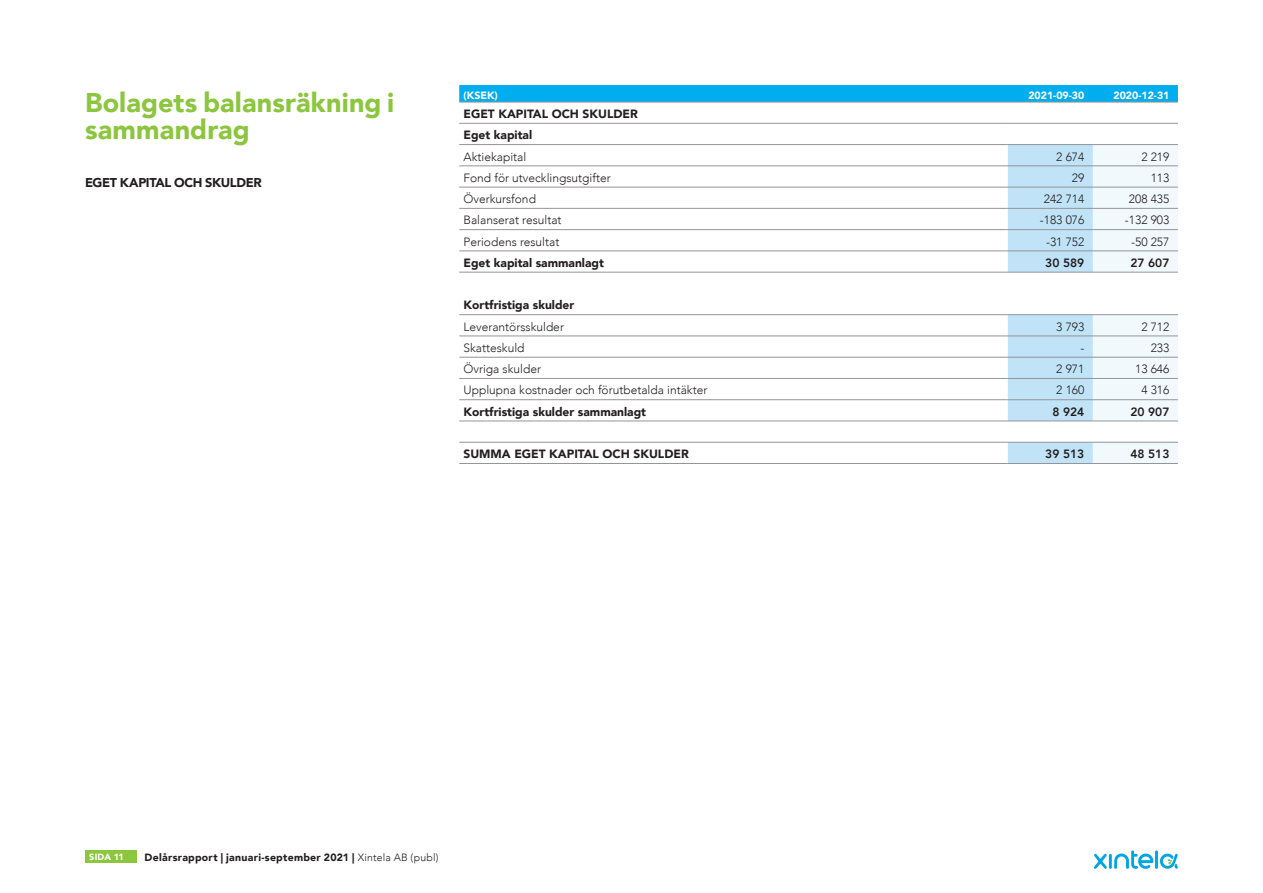
<style>
.page{position:relative;width:1263px;height:893px;background:#fff}
.page>*{position:absolute;margin:0;border:0;box-sizing:border-box;transform-origin:0 0}
.t1{font:900 27px/27px "Avenir";letter-spacing:.005em;color:#8bc63e}
.t2{font:900 12.75px "Avenir";letter-spacing:-.03em;color:#231f20}
.t3{font:300 12px "Avenir";color:#231f20}
.t4{font:900 12px/21.3px "Avenir";color:#231f20}
.t5{font:800 12px "Avenir";color:#231f20}
.t6{font:900 10.5px "Avenir";letter-spacing:.025em;color:#231f20}
.t7{font:900 10.5px "Avenir";color:#fff}
.t8{font:900 9px "Avenir";letter-spacing:.005em;color:#fff}
.s1{font-weight:300}
</style>
<div class="page">
<div style="left:85px;top:850px;width:51px;height:13px;background:#8bc63e"></div>
<hr style="left:1109px;top:854px;width:3px;height:15px;background:#00a6e4">
<svg style="left:1094px;top:854px;width:13px;height:15px"></svg>
<hr style="left:1155px;top:850px;width:3px;height:19px;background:#00a6e4">
<svg style="left:1114px;top:850px;width:39px;height:19px"></svg>
<svg style="left:1160px;top:854px;width:18px;height:15px"></svg>
<svg style="left:459px;top:85px;width:719px;height:17px;background:#04adec"></svg>
<svg style="left:1008px;top:145px;width:170px;height:318px"></svg>
<hr style="left:459px;top:102px;width:549px;height:1px;background:#939598">
<hr style="left:1008px;top:102px;width:85px;height:1px;background:#939598">
<hr style="left:1093px;top:102px;width:85px;height:1px;background:#939598">
<hr style="left:459px;top:123px;width:549px;height:1px;background:#939598">
<hr style="left:1008px;top:123px;width:85px;height:1px;background:#939598">
<hr style="left:1093px;top:123px;width:85px;height:1px;background:#939598">
<hr style="left:459px;top:144px;width:549px;height:1px;background:#939598">
<hr style="left:1093px;top:144px;width:85px;height:1px;background:#939598">
<hr style="left:459px;top:314px;width:549px;height:1px;background:#939598">
<hr style="left:1093px;top:314px;width:85px;height:1px;background:#939598">
<hr style="left:459px;top:251px;width:549px;height:1px;background:#939598">
<hr style="left:459px;top:272px;width:549px;height:1px;background:#939598">
<hr style="left:1093px;top:251px;width:85px;height:1px;background:#939598">
<hr style="left:1093px;top:272px;width:85px;height:1px;background:#939598">
<hr style="left:459px;top:166px;width:549px;height:1px;background:#939598">
<hr style="left:1008px;top:166px;width:85px;height:1px;background:#939598">
<hr style="left:459px;top:399px;width:549px;height:1px;background:#939598">
<hr style="left:459px;top:421px;width:549px;height:1px;background:#939598">
<hr style="left:1093px;top:166px;width:85px;height:1px;background:#939598">
<hr style="left:1093px;top:399px;width:85px;height:1px;background:#939598">
<hr style="left:1093px;top:421px;width:85px;height:1px;background:#939598">
<hr style="left:459px;top:187px;width:549px;height:1px;background:#939598">
<hr style="left:1093px;top:442px;width:85px;height:1px;background:#939598">
<hr style="left:1093px;top:463px;width:85px;height:1px;background:#939598">
<hr style="left:1008px;top:187px;width:85px;height:1px;background:#939598">
<hr style="left:459px;top:442px;width:549px;height:1px;background:#939598">
<hr style="left:459px;top:463px;width:549px;height:1px;background:#939598">
<hr style="left:1093px;top:187px;width:85px;height:1px;background:#939598">
<hr style="left:459px;top:208px;width:549px;height:1px;background:#939598">
<hr style="left:1008px;top:208px;width:85px;height:1px;background:#939598">
<hr style="left:1093px;top:208px;width:85px;height:1px;background:#939598">
<hr style="left:459px;top:229px;width:549px;height:1px;background:#939598">
<hr style="left:1008px;top:229px;width:85px;height:1px;background:#939598">
<hr style="left:1093px;top:229px;width:85px;height:1px;background:#939598">
<hr style="left:459px;top:336px;width:549px;height:1px;background:#939598">
<hr style="left:1008px;top:336px;width:85px;height:1px;background:#939598">
<hr style="left:1093px;top:336px;width:85px;height:1px;background:#939598">
<hr style="left:459px;top:357px;width:549px;height:1px;background:#939598">
<hr style="left:1008px;top:357px;width:85px;height:1px;background:#939598">
<hr style="left:1093px;top:357px;width:85px;height:1px;background:#939598">
<hr style="left:459px;top:378px;width:549px;height:1px;background:#939598">
<hr style="left:1008px;top:378px;width:85px;height:1px;background:#939598">
<hr style="left:1093px;top:378px;width:85px;height:1px;background:#939598">
<hr style="left:1008px;top:144px;width:85px;height:1px;background:#939598">
<hr style="left:1008px;top:314px;width:85px;height:1px;background:#939598">
<hr style="left:1008px;top:251px;width:85px;height:1px;background:#939598">
<hr style="left:1008px;top:272px;width:85px;height:1px;background:#939598">
<hr style="left:1008px;top:399px;width:85px;height:1px;background:#939598">
<hr style="left:1008px;top:421px;width:85px;height:1px;background:#939598">
<hr style="left:1008px;top:442px;width:85px;height:1px;background:#939598">
<hr style="left:1008px;top:463px;width:85px;height:1px;background:#939598">
<h1 class="t1" style="left:85px;top:88px;width:311px">Bolagets balansräkning i sammandrag</h1>
<p class="t2" style="left:85px;top:172px;width:178px">EGET KAPITAL OCH SKULDER</p>
<p class="t7" style="left:463px;top:86px;width:36px">(KSEK)</p>
<p class="t7" style="left:1028px;top:86px;width:57px">2021-09-30</p>
<p class="t7" style="left:1113px;top:86px;width:57px">2020-12-31</p>
<p class="t4" style="left:463px;top:103px;width:176px">EGET KAPITAL OCH SKULDER<br>Eget kapital</p>
<p class="t3" style="left:463px;top:149px;width:64px">Aktiekapital</p>
<p class="t3" style="left:1056px;top:149px;width:30px">2 674</p>
<p class="t3" style="left:1141px;top:149px;width:30px">2 219</p>
<p class="t3" style="left:463px;top:171px;width:149px">Fond för utvecklingsutgifter</p>
<p class="t3" style="left:1072px;top:171px;width:14px">29</p>
<p class="t3" style="left:1151px;top:171px;width:20px">113</p>
<p class="t3" style="left:463px;top:192px;width:74px">Överkursfond</p>
<p class="t3" style="left:1044px;top:192px;width:42px">242 714</p>
<p class="t3" style="left:1129px;top:192px;width:42px">208 435</p>
<p class="t3" style="left:463px;top:213px;width:100px">Balanserat resultat</p>
<p class="t3" style="left:1040px;top:213px;width:46px">-183 076</p>
<p class="t3" style="left:1125px;top:213px;width:46px">-132 903</p>
<p class="t3" style="left:463px;top:234px;width:97px">Periodens resultat</p>
<p class="t3" style="left:1046px;top:234px;width:40px">-31 752</p>
<p class="t3" style="left:1131px;top:234px;width:40px">-50 257</p>
<p class="t4" style="left:463px;top:252px;width:142px">Eget kapital sammanlagt</p>
<p class="t5" style="left:1045px;top:253px;width:41px">30 589</p>
<p class="t5" style="left:1130px;top:253px;width:41px">27 607</p>
<p class="t4" style="left:463px;top:294px;width:112px">Kortfristiga skulder</p>
<p class="t3" style="left:463px;top:319px;width:102px">Leverantörsskulder</p>
<p class="t3" style="left:1056px;top:319px;width:30px">3 793</p>
<p class="t3" style="left:1141px;top:319px;width:30px">2 712</p>
<p class="t3" style="left:463px;top:341px;width:63px">Skatteskuld</p>
<p class="t3" style="left:1080px;top:341px;width:5px">-</p>
<p class="t3" style="left:1151px;top:341px;width:20px">233</p>
<p class="t3" style="left:463px;top:362px;width:79px">Övriga skulder</p>
<p class="t3" style="left:1056px;top:362px;width:30px">2 971</p>
<p class="t3" style="left:1135px;top:362px;width:36px">13 646</p>
<p class="t3" style="left:463px;top:383px;width:245px">Upplupna kostnader och förutbetalda intäkter</p>
<p class="t3" style="left:1056px;top:383px;width:30px">2 160</p>
<p class="t3" style="left:1141px;top:383px;width:30px">4 316</p>
<p class="t4" style="left:463px;top:401px;width:184px">Kortfristiga skulder sammanlagt</p>
<p class="t5" style="left:1052px;top:402px;width:33px">8 924</p>
<p class="t5" style="left:1130px;top:402px;width:41px">20 907</p>
<p class="t4" style="left:463px;top:443px;width:227px">SUMMA EGET KAPITAL OCH SKULDER</p>
<p class="t5" style="left:1045px;top:445px;width:41px">39 513</p>
<p class="t5" style="left:1130px;top:445px;width:41px">48 513</p>
<p class="t8" style="left:89px;top:849px;width:36px">SIDA 11</p>
<p class="t6" style="left:145px;top:848px;width:296px">Delårsrapport | januari-september 2021 | <span class="s1">Xintela AB (publ)</span></p>
</div>
